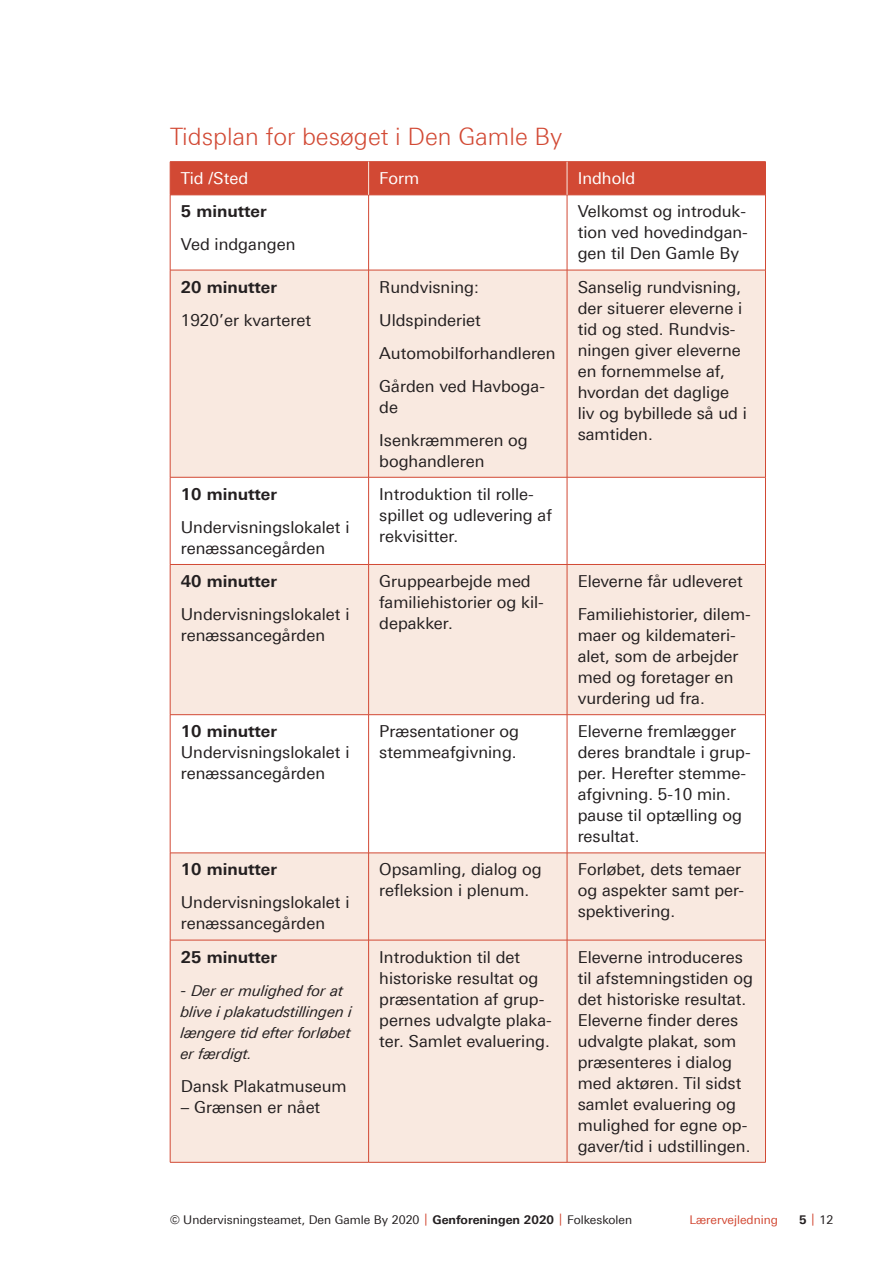
<style>
.page{position:relative;width:893px;height:1263px;background:#fff}
.page>*{position:absolute;margin:0;border:0;box-sizing:border-box;transform-origin:0 0}
.Heading_1{font:300 24px "Linotype Univers 330";color:#d24934}
.t1{font:16.5px/21px "Linotype Univers 430";color:#231f20}
.t2{font:700 16.5px "Linotype Univers 630";color:#231f20}
.t3{font:16.5px "Linotype Univers 430";color:#fff}
.t4{font:italic 15px/21px "Linotype Univers 431";color:#231f20}
.t5{font:12px "Linotype Univers 430";color:#231f20}
.t6{font:12px "Linotype Univers 430";color:#d24934}
.s1{font-family:"Linotype Univers 630";font-weight:700}
.s2{font-size:16.5px}
.s3{color:#d24934}
.s4{font-family:"Linotype Univers 630";font-weight:700;color:#231f20}
.s5{color:#231f20}
</style>
<div class="page">
<div style="left:171px;top:162px;width:594px;height:33px;background:#d24934"></div>
<svg style="left:171px;top:271px;width:594px;height:891px;fill:#f9e9e0"></svg>
<hr style="left:170px;top:161px;width:199px;height:1px;background:#d24934">
<hr style="left:170px;top:162px;width:1px;height:33px;background:#d24934">
<hr style="left:369px;top:161px;width:198px;height:1px;background:#d24934">
<hr style="left:567px;top:161px;width:199px;height:1px;background:#d24934">
<hr style="left:765px;top:162px;width:1px;height:33px;background:#d24934">
<hr style="left:170px;top:195px;width:199px;height:1px;background:#d24934">
<hr style="left:170px;top:195px;width:1px;height:75px;background:#d24934">
<hr style="left:369px;top:195px;width:198px;height:1px;background:#d24934">
<hr style="left:368px;top:195px;width:1px;height:75px;background:#d24934">
<hr style="left:567px;top:195px;width:199px;height:1px;background:#d24934">
<hr style="left:567px;top:195px;width:1px;height:75px;background:#d24934">
<hr style="left:765px;top:195px;width:1px;height:75px;background:#d24934">
<hr style="left:170px;top:270px;width:199px;height:1px;background:#d24934">
<hr style="left:170px;top:270px;width:1px;height:207px;background:#d24934">
<hr style="left:369px;top:270px;width:198px;height:1px;background:#d24934">
<hr style="left:368px;top:270px;width:1px;height:207px;background:#d24934">
<hr style="left:567px;top:270px;width:199px;height:1px;background:#d24934">
<hr style="left:567px;top:270px;width:1px;height:207px;background:#d24934">
<hr style="left:765px;top:270px;width:1px;height:207px;background:#d24934">
<hr style="left:170px;top:477px;width:199px;height:1px;background:#d24934">
<hr style="left:170px;top:477px;width:1px;height:87px;background:#d24934">
<hr style="left:369px;top:477px;width:198px;height:1px;background:#d24934">
<hr style="left:368px;top:477px;width:1px;height:87px;background:#d24934">
<hr style="left:567px;top:477px;width:199px;height:1px;background:#d24934">
<hr style="left:567px;top:477px;width:1px;height:87px;background:#d24934">
<hr style="left:765px;top:477px;width:1px;height:87px;background:#d24934">
<hr style="left:170px;top:564px;width:199px;height:1px;background:#d24934">
<hr style="left:170px;top:564px;width:1px;height:151px;background:#d24934">
<hr style="left:369px;top:564px;width:198px;height:1px;background:#d24934">
<hr style="left:368px;top:564px;width:1px;height:151px;background:#d24934">
<hr style="left:567px;top:564px;width:199px;height:1px;background:#d24934">
<hr style="left:567px;top:564px;width:1px;height:151px;background:#d24934">
<hr style="left:765px;top:564px;width:1px;height:151px;background:#d24934">
<hr style="left:170px;top:714px;width:199px;height:1px;background:#d24934">
<hr style="left:170px;top:715px;width:1px;height:138px;background:#d24934">
<hr style="left:369px;top:714px;width:198px;height:1px;background:#d24934">
<hr style="left:368px;top:715px;width:1px;height:138px;background:#d24934">
<hr style="left:567px;top:714px;width:199px;height:1px;background:#d24934">
<hr style="left:567px;top:715px;width:1px;height:138px;background:#d24934">
<hr style="left:765px;top:715px;width:1px;height:138px;background:#d24934">
<hr style="left:170px;top:853px;width:199px;height:1px;background:#d24934">
<hr style="left:170px;top:853px;width:1px;height:87px;background:#d24934">
<hr style="left:369px;top:853px;width:198px;height:1px;background:#d24934">
<hr style="left:368px;top:853px;width:1px;height:87px;background:#d24934">
<hr style="left:567px;top:853px;width:199px;height:1px;background:#d24934">
<hr style="left:567px;top:853px;width:1px;height:87px;background:#d24934">
<hr style="left:765px;top:853px;width:1px;height:87px;background:#d24934">
<hr style="left:170px;top:940px;width:199px;height:1px;background:#d24934">
<hr style="left:170px;top:940px;width:1px;height:222px;background:#d24934">
<hr style="left:369px;top:940px;width:198px;height:1px;background:#d24934">
<hr style="left:368px;top:940px;width:1px;height:222px;background:#d24934">
<hr style="left:567px;top:940px;width:199px;height:1px;background:#d24934">
<hr style="left:567px;top:940px;width:1px;height:222px;background:#d24934">
<hr style="left:765px;top:940px;width:1px;height:222px;background:#d24934">
<hr style="left:170px;top:1162px;width:199px;height:1px;background:#d24934">
<hr style="left:369px;top:1162px;width:198px;height:1px;background:#d24934">
<hr style="left:567px;top:1162px;width:199px;height:1px;background:#d24934">
<hr style="left:368px;top:162px;width:1px;height:33px;background:#f9e9e0">
<hr style="left:567px;top:162px;width:1px;height:33px;background:#f9e9e0">
<p class="Heading_1" style="left:170px;top:122px;width:394px">Tidsplan for besøget i Den Gamle By</p>
<p class="t3" style="left:181px;top:169px;width:69px">Tid /Sted</p>
<p class="t3" style="left:379px;top:169px;width:42px">Form</p>
<p class="t3" style="left:578px;top:169px;width:59px">Indhold</p>
<p class="t2" style="left:181px;top:202px;width:87px">5 minutter</p>
<p class="t1" style="left:181px;top:234px;width:116px">Ved indgangen</p>
<p class="t1" style="left:578px;top:201px;width:172px;text-align:justify">Velkomst og introduk&shy;tion ved hovedindgan&shy;gen til Den Gamle By</p>
<p class="t2" style="left:181px;top:277px;width:98px">20 minutter</p>
<p class="t1" style="left:181px;top:309px;width:132px">1920’er kvarteret</p>
<p class="t2" style="left:181px;top:484px;width:98px">10 minutter</p>
<p class="t1" style="left:181px;top:516px;width:170px">Undervisningslokalet i renæssancegården</p>
<p class="t2" style="left:181px;top:571px;width:98px">40 minutter</p>
<p class="t1" style="left:181px;top:604px;width:170px">Undervisningslokalet i renæssancegården</p>
<p class="t1" style="left:379px;top:276px;width:101px">Rundvisning:</p>
<p class="t1" style="left:379px;top:309px;width:103px">Uldspinderiet</p>
<p class="t1" style="left:379px;top:342px;width:178px">Automobilforhandleren</p>
<p class="t1" style="left:379px;top:375px;width:167px">Gården ved Havboga&shy;de</p>
<p class="t1" style="left:379px;top:429px;width:150px">Isenkræmmeren og boghandleren</p>
<p class="t1" style="left:379px;top:483px;width:174px">Introduktion til rolle&shy;spillet og udlevering af rekvisitter.</p>
<p class="t1" style="left:578px;top:276px;width:171px">Sanselig rundvisning, der situerer eleverne i tid og sted. Rundvis&shy;ningen giver eleverne en fornemmelse af, hvordan det daglige liv og bybillede så ud i samtiden.</p>
<p class="t1" style="left:379px;top:571px;width:166px">Gruppearbejde med familiehistorier og kil&shy;depakker.</p>
<p class="t1" style="left:578px;top:571px;width:167px">Eleverne får udleveret</p>
<p class="t1" style="left:578px;top:604px;width:175px">Familiehistorier, dilem&shy;maer og kildemateri&shy;alet, som de arbejder med og foretager en vurdering ud fra.</p>
<p class="t1" style="left:181px;top:721px;width:170px"><span class="s1">10 minutter<br></span>Undervisningslokalet i renæssancegården</p>
<p class="t1" style="left:379px;top:721px;width:141px">Præsentationer og stemmeafgivning.</p>
<p class="t1" style="left:578px;top:721px;width:175px">Eleverne fremlægger deres brandtale i grup&shy;per. Herefter stemme&shy;afgivning. 5-10 min. pause til optælling og resultat.</p>
<p class="t2" style="left:181px;top:860px;width:98px">10 minutter</p>
<p class="t1" style="left:181px;top:892px;width:170px">Undervisningslokalet i renæssancegården</p>
<p class="t1" style="left:379px;top:859px;width:164px">Opsamling, dialog og refleksion i plenum.</p>
<p class="t1" style="left:578px;top:859px;width:168px">Forløbet, dets temaer og aspekter samt per&shy;spektivering.</p>
<p class="t2" style="left:181px;top:947px;width:98px">25 minutter</p>
<p class="t4" style="left:181px;top:980px;width:173px"><span class="s2">-</span> Der er mulighed for at blive i plakatudstillingen i længere tid efter forløbet er færdigt.</p>
<p class="t1" style="left:181px;top:1075px;width:167px">Dansk Plakatmuseum</p>
<p class="t1" style="left:181px;top:1096px;width:141px">– Grænsen er nået</p>
<p class="t1" style="left:379px;top:946px;width:174px">Introduktion til det historiske resultat og præsentation af grup&shy;pernes udvalgte plaka&shy;ter. Samlet evaluering.</p>
<p class="t1" style="left:578px;top:946px;width:177px">Eleverne introduceres til afstemningstiden og det historiske resultat.<br>Eleverne finder deres udvalgte plakat, som præsenteres i dialog med aktøren. Til sidst samlet evaluering og mulighed for egne op&shy;gaver/tid i udstillingen.</p>
<p class="t5" style="left:170px;top:1212px;width:464px">© Undervisningsteamet, Den Gamle By 2020 <span class="s3">|</span> <span class="s1">Genforeningen 2020</span> <span class="s3">|</span> Folkeskolen</p>
<p class="t6" style="left:689px;top:1212px;width:146px">Lærervejledning <span class="s4">5</span> | <span class="s5">12</span></p>
</div>
